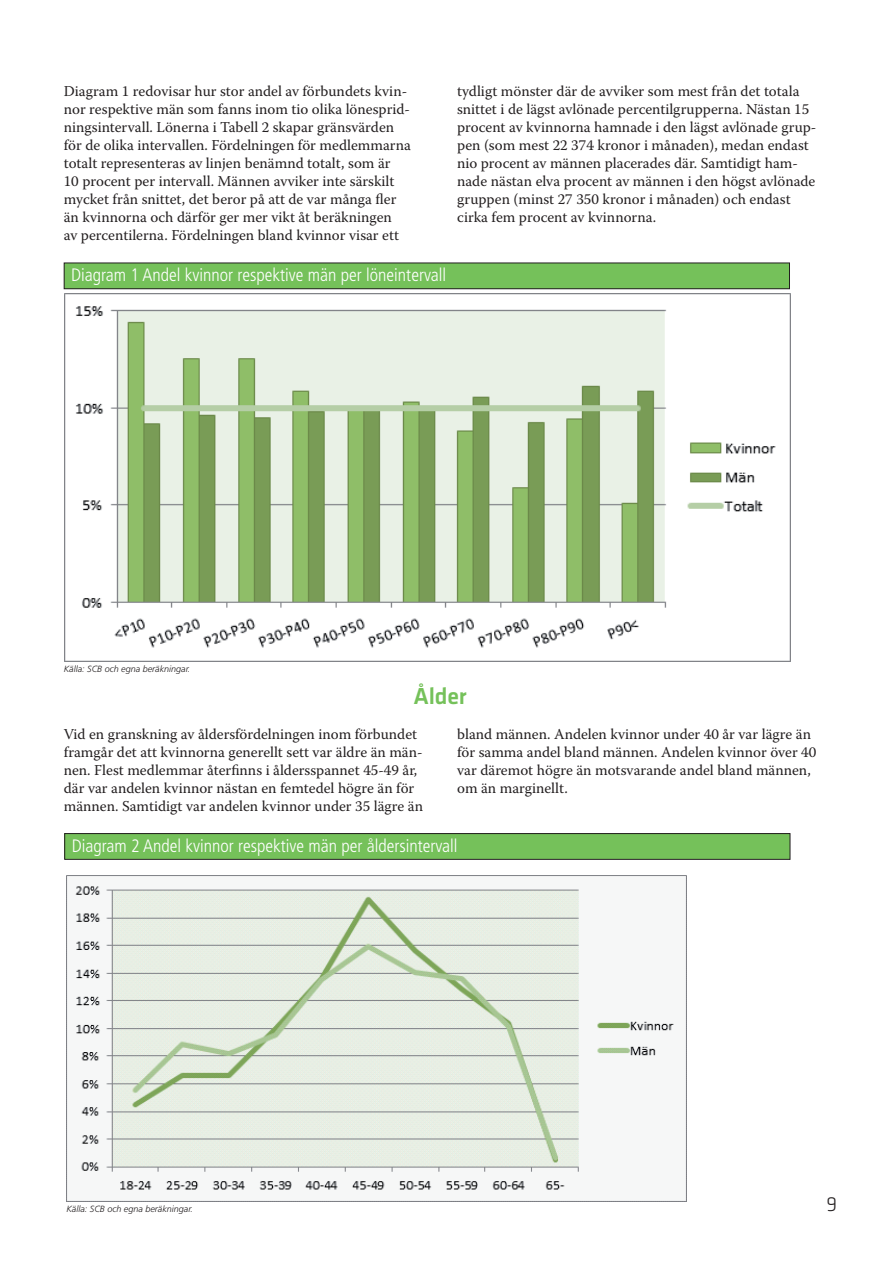
<style>
.page{position:relative;width:893px;height:1263px;background:#fff}
.page>*{position:absolute;margin:0;border:0;box-sizing:border-box;transform-origin:0 0}
.Rubrik_Ny{font:500 24px "Klavika";letter-spacing:-.01em;color:#75c15a}
.t1{font:300 21px "Klavika Basic";color:#231f20}
.t2{font:300 condensed 18px "Frutiger LT Std";color:#fff}
.t3{font:15px/18px "Warnock Pro";color:#231f20}
.t4{font:italic 300 9px "Frutiger LT Std";color:#231f20}
</style>
<div class="page">
<img style="left:66px;top:875px;width:620px;height:326px">
<div style="left:65px;top:833px;width:725px;height:26px;background:#75c15a"></div>
<div style="left:64px;top:833px;width:726px;height:27px;border:1px solid #231f20"></div>
<img style="left:64px;top:294px;width:726px;height:367px">
<div style="left:64px;top:263px;width:725px;height:26px;background:#75c15a"></div>
<div style="left:64px;top:263px;width:726px;height:26px;border:1px solid #231f20"></div>
<p class="t3" style="left:64px;top:82px;width:349px">Diagram 1 redovisar hur stor andel av förbundets kvin&shy;nor respektive män som fanns inom tio olika lönesprid&shy;ningsintervall. Lönerna i Tabell 2 skapar gränsvärden för de olika intervallen. Fördelningen för medlemmarna totalt representeras av linjen benämnd totalt, som är<br>10 procent per intervall. Männen avviker inte särskilt mycket från snittet, det beror på att de var många fler än kvinnorna och därför ger mer vikt åt beräkningen<br>av percentilerna. Fördelningen bland kvinnor visar ett</p>
<p class="t3" style="left:457px;top:82px;width:361px">tydligt mönster där de avviker som mest från det totala snittet i de lägst avlönade percentilgrupperna. Nästan 15 procent av kvinnorna hamnade i den lägst avlönade grup&shy;pen (som mest 22 374 kronor i månaden), medan endast nio procent av männen placerades där. Samtidigt ham&shy;nade nästan elva procent av männen i den högst avlönade gruppen (minst 27 350 kronor i månaden) och endast cirka fem procent av kvinnorna.</p>
<p class="t2" style="left:71px;top:265px;width:376px">Diagram 1 Andel kvinnor respektive män per löneintervall</p>
<p class="t4" style="left:64px;top:664px;width:128px">Källa: SCB och egna beräkningar.</p>
<p class="Rubrik_Ny" style="left:413px;top:680px;width:55px">Ålder</p>
<p class="t3" style="left:64px;top:725px;width:361px">Vid en granskning av åldersfördelningen inom förbundet framgår det att kvinnorna generellt sett var äldre än män&shy;nen. Flest medlemmar återfinns i åldersspannet 45-49 år, där var andelen kvinnor nästan en femtedel högre än för männen. Samtidigt var andelen kvinnor under 35 lägre än</p>
<p class="t3" style="left:457px;top:725px;width:361px">bland männen. Andelen kvinnor under 40 år var lägre än för samma andel bland männen. Andelen kvinnor över 40 var däremot högre än motsvarande andel bland männen, om än marginellt.</p>
<p class="t2" style="left:72px;top:836px;width:387px">Diagram 2 Andel kvinnor respektive män per åldersintervall</p>
<p class="t4" style="left:66px;top:1203px;width:128px">Källa: SCB och egna beräkningar.</p>
<h2 class="t1" style="left:826px;top:1191px;width:12px">9</h2>
</div>
